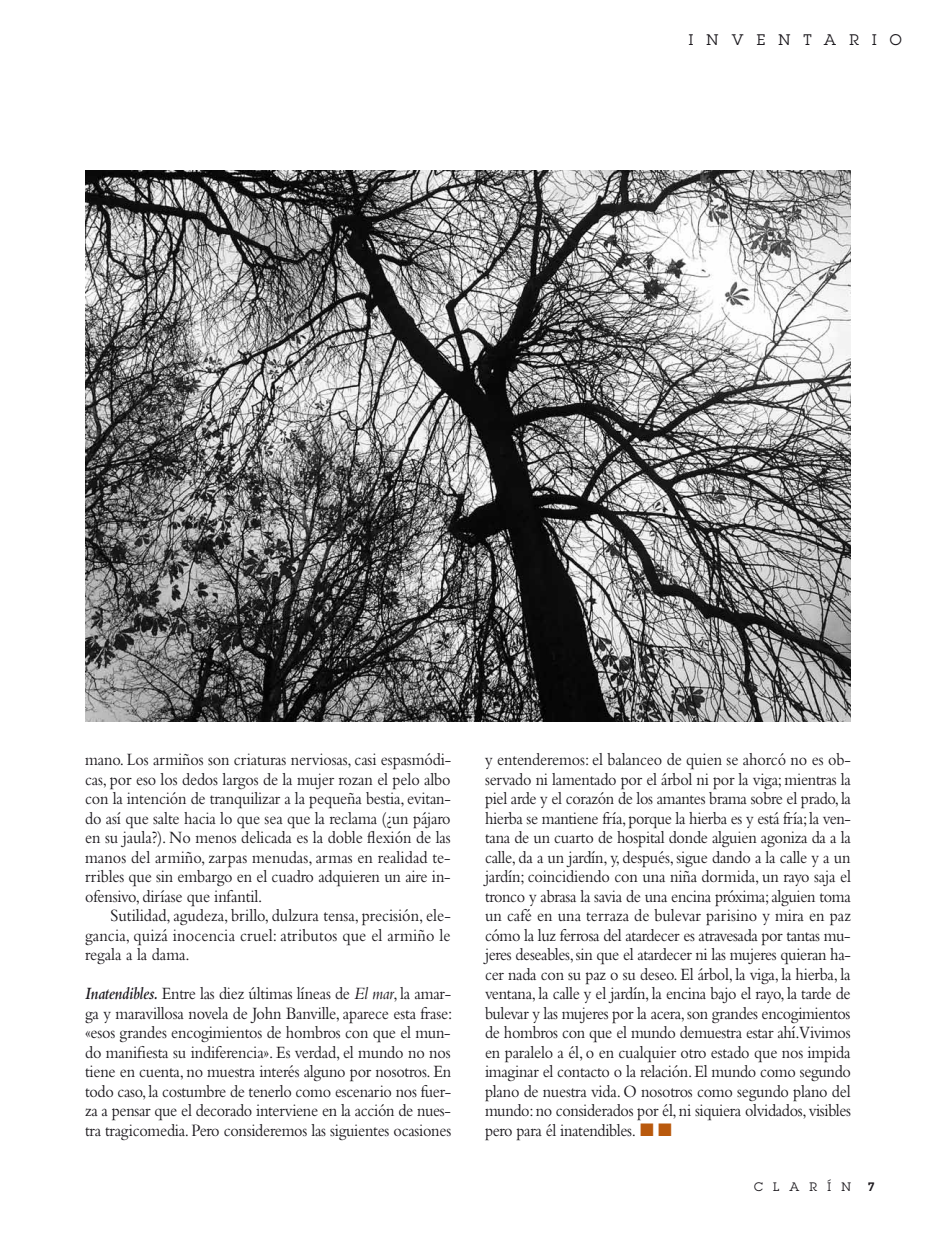
<style>
.page{position:relative;width:936px;height:1234px;background:#fff}
.page>*{position:absolute;margin:0;border:0;box-sizing:border-box;transform-origin:0 0}
.t1{font:18px/19.5px "Bembo Std";letter-spacing:-.015em;color:#1a171c;text-align:justify;scale:.9 1}
.t2{font:15px "Lubalin Graph Std";letter-spacing:.88em;color:#1a171c}
.t3{font:12px "Lubalin Graph Std";letter-spacing:.85em;color:#1a171c}
.t4{font:600 12px "Lubalin Graph Std";color:#1a171c}
.s1{font-weight:600;font-style:italic}
.s2{font-style:italic}
.s3{color:#b9590d}
</style>
<div class="page">
<img style="left:85px;top:170px;width:765px;height:551px">
<p class="t2" style="left:688px;top:30px;width:214px">INVENTARIO</p>
<p class="t1" style="left:85px;top:749px;width:408px">mano. Los armiños son criaturas nerviosas, casi espasmódi&shy;cas, por eso los dedos largos de la mujer rozan el pelo albo con la intención de tranquilizar a la pequeña bestia, evitan&shy;do así que salte hacia lo que sea que la reclama (¿un pájaro en su jaula?). No menos delicada es la doble flexión de las manos del armiño, zarpas menudas, armas en realidad te&shy;rribles que sin embargo en el cuadro adquieren un aire in&shy;ofensivo, diríase que infantil.</p>
<p class="t1" style="left:85px;top:905px;width:408px;text-indent:26px">Sutilidad, agudeza, brillo, dulzura tensa, precisión, ele&shy;gancia, quizá inocencia cruel: atributos que el armiño le regala a la dama.</p>
<p class="t1" style="left:85px;top:983px;width:409px"><span class="s1">Inatendibles.</span> Entre las diez últimas líneas de <span class="s2">El mar</span>, la amar&shy;ga y maravillosa novela de John Banville, aparece esta frase: «esos grandes encogimientos de hombros con que el mun&shy;do manifiesta su indiferencia». Es verdad, el mundo no nos tiene en cuenta, no muestra interés alguno por nosotros. En todo caso, la costumbre de tenerlo como escenario nos fuer&shy;za a pensar que el decorado interviene en la acción de nues&shy;tra tragicomedia. Pero consideremos las siguientes ocasiones</p>
<p class="t1" style="left:485px;top:749px;width:408px">y entenderemos: el balanceo de quien se ahorcó no es ob&shy;servado ni lamentado por el árbol ni por la viga; mientras la piel arde y el corazón de los amantes brama sobre el prado, la hierba se mantiene fría, porque la hierba es y está fría; la ven&shy;tana de un cuarto de hospital donde alguien agoniza da a la calle, da a un jardín, y, después, sigue dando a la calle y a un jardín; coincidiendo con una niña dormida, un rayo saja el tronco y abrasa la savia de una encina próxima; alguien toma un café en una terraza de bulevar parisino y mira en paz cómo la luz ferrosa del atardecer es atravesada por tantas mu&shy;jeres deseables, sin que el atardecer ni las mujeres quieran ha&shy;cer nada con su paz o su deseo. El árbol, la viga, la hierba, la ventana, la calle y el jardín, la encina bajo el rayo, la tarde de bulevar y las mujeres por la acera, son grandes encogimientos de hombros con que el mundo demuestra estar ahí.Vivimos en paralelo a él, o en cualquier otro estado que nos impida imaginar el contacto o la relación. El mundo como segundo plano de nuestra vida. O nosotros como segundo plano del mundo: no considerados por él, ni siquiera olvidados, visibles pero para él inatendibles. <span class="s3">■</span> <span class="s3">■</span></p>
<p class="t3" style="left:754px;top:1179px;width:98px">CLARÍN</p>
<p class="t4" style="left:867px;top:1178px;width:8px">7</p>
</div>
